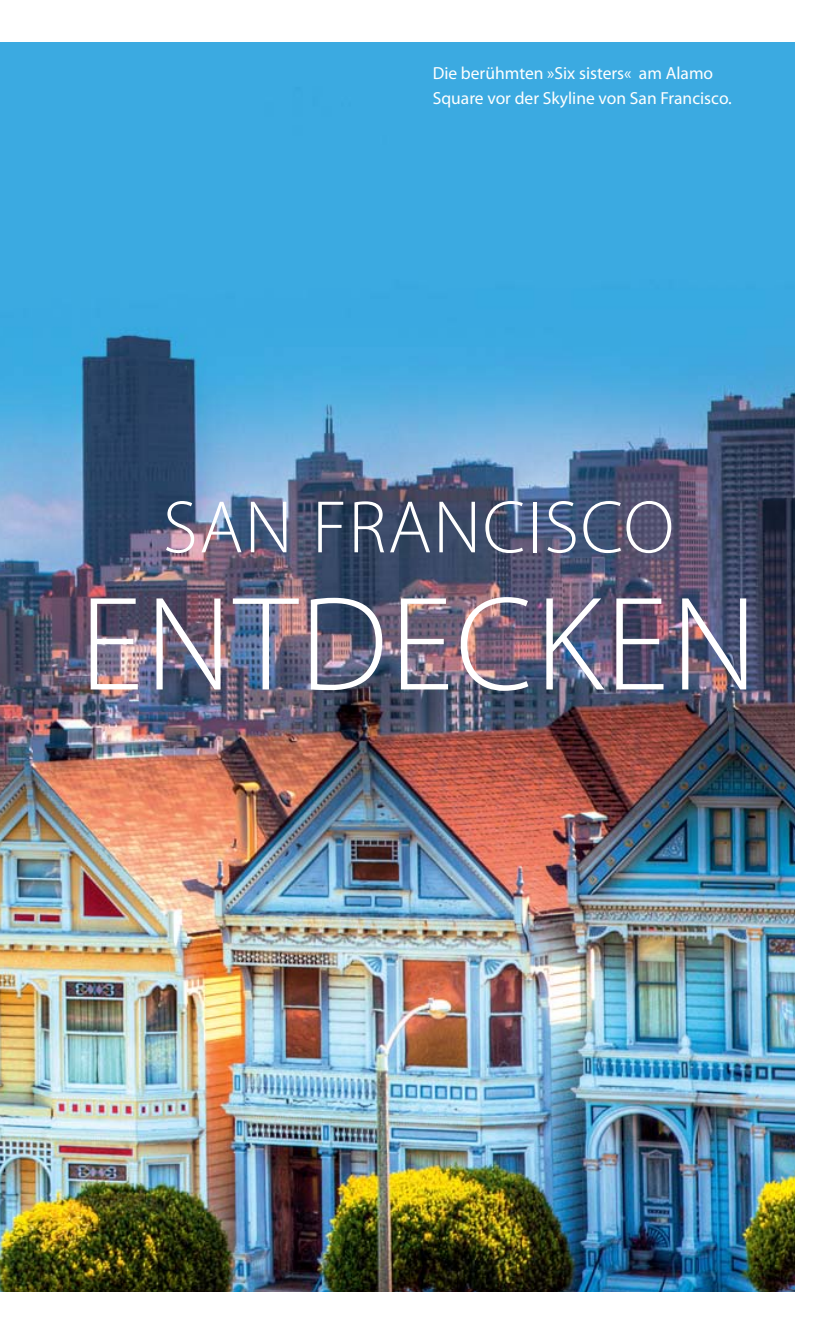
<style>
.page{position:relative;width:837px;height:1333px;background:#fff}
.page>*{position:absolute;margin:0;border:0;box-sizing:border-box;transform-origin:0 0}
.t1{font:300 135px "Myriad Pro";letter-spacing:.02em;color:#fff}
.t2{font:300 75px "Myriad Pro";letter-spacing:.02em;color:#fff}
.t3{font:17.5px/24.8px "Myriad Pro";color:#fff}
</style>
<div class="page">
<img style="left:0;top:42px;width:794px;height:1249px">
<p class="t3" style="left:432px;top:63px;width:300px">Die berühmten »Six sisters« am Alamo<br>Square vor der Skyline von San Francisco.</p>
<h2 class="t2" style="left:163px;top:499px;width:512px">SAN FRANCISCO</h2>
<h1 class="t1" style="left:80px;top:593px;width:678px">ENTDECKEN</h1>
</div>
